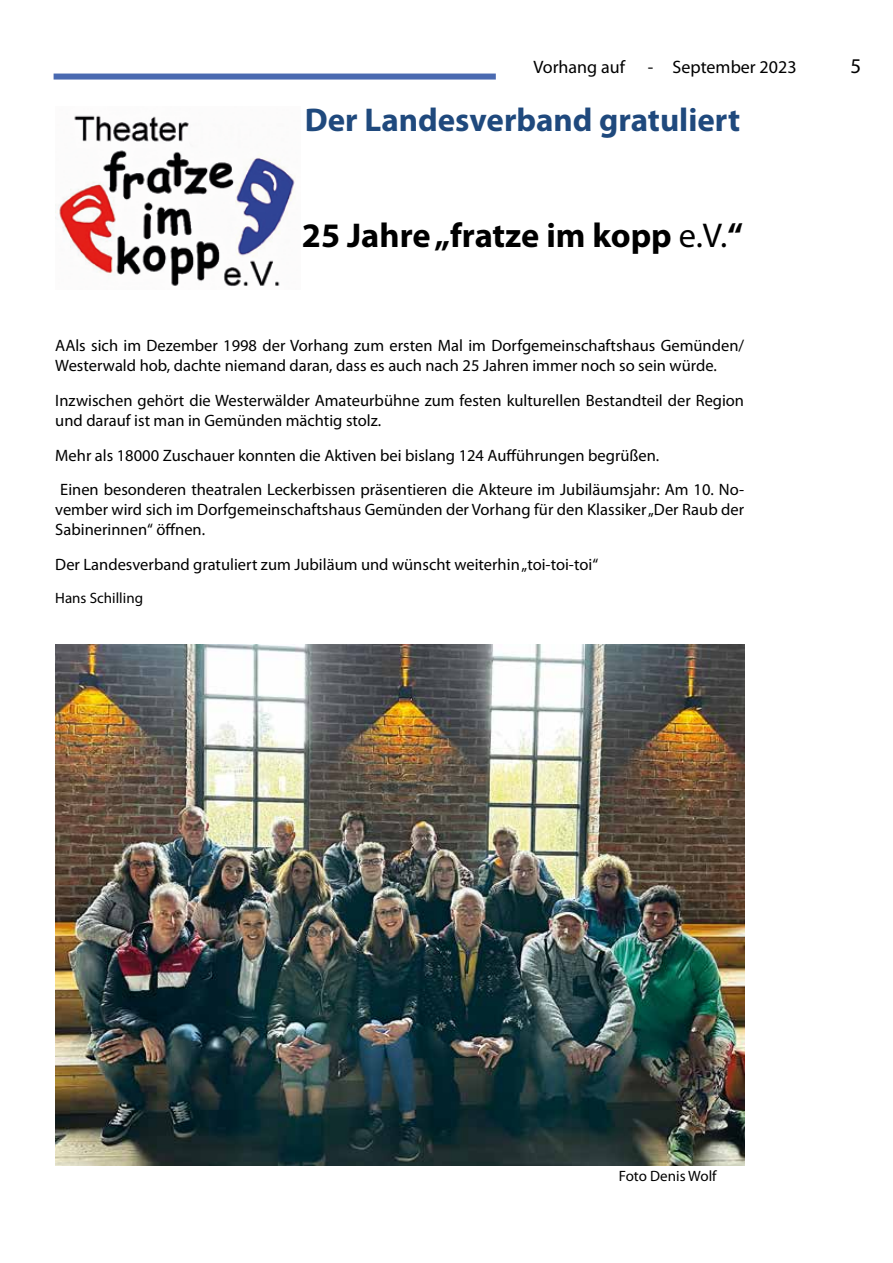
<style>
.page{position:relative;width:893px;height:1263px;background:#fff}
.page>*{position:absolute;margin:0;border:0;box-sizing:border-box;transform-origin:0 0}
.t1{font:700 34.5px "Myriad Pro";color:#000}
.t2{font:700 33px "Myriad Pro";color:#1f497d}
.t3{font:21px "Myriad Pro";color:#000}
.t4{font:18px "Myriad Pro";color:#000}
.t5{font:16.5px/19.8px "Myriad Pro";color:#000}
.t6{font:15px "Myriad Pro";color:#000}
.s1{font-weight:400}
</style>
<div class="page">
<div style="left:54px;top:74px;width:442px;height:6px;background:#4a6ab1"></div>
<img style="left:55px;top:645px;width:689px;height:520px">
<img style="left:55px;top:115px;width:241px;height:172px">
<p class="t4" style="left:533px;top:56px;width:93px">Vorhang auf</p>
<p class="t4" style="left:648px;top:56px;width:150px">- September 2023</p>
<p class="t3" style="left:851px;top:53px;width:12px">5</p>
<h2 class="t2" style="left:305px;top:98px;width:437px">Der Landesverband gratuliert</h2>
<h1 class="t1" style="left:302px;top:213px;width:443px">25 Jahre „fratze im kopp <span class="s1">e.V.</span>“</h1>
<p class="t5" style="left:55px;top:336px;width:690px">AAls sich im Dezember 1998 der Vorhang zum ersten Mal im Dorfgemeinschaftshaus Gemünden/<br>Westerwald hob, dachte niemand daran, dass es auch nach 25 Jahren immer noch so sein würde.</p>
<p class="t5" style="left:55px;top:390px;width:690px">Inzwischen gehört die Westerwälder Amateurbühne zum festen kulturellen Bestandteil der Region und darauf ist man in Gemünden mächtig stolz.</p>
<p class="t5" style="left:55px;top:437px;width:690px;line-height:34.8px">Mehr als 18000 Zuschauer konnten die Aktiven bei bislang 124 Aufführungen begrüßen.<br>Einen besonderen theatralen Leckerbissen präsentieren die Akteure im Jubiläumsjahr: Am 10. No-</p>
<p class="t5" style="left:55px;top:499px;width:690px">vember wird sich im Dorfgemeinschaftshaus Gemünden der Vorhang für den Klassiker „Der Raub der<br>Sabinerinnen“ öffnen.</p>
<p class="t5" style="left:55px;top:554px;width:544px">Der Landesverband gratuliert zum Jubiläum und wünscht weiterhin „toi-toi-toi“</p>
<p class="t6" style="left:55px;top:588px;width:89px">Hans Schilling</p>
<p class="t6" style="left:619px;top:1167px;width:99px">Foto Denis Wolf</p>
</div>
